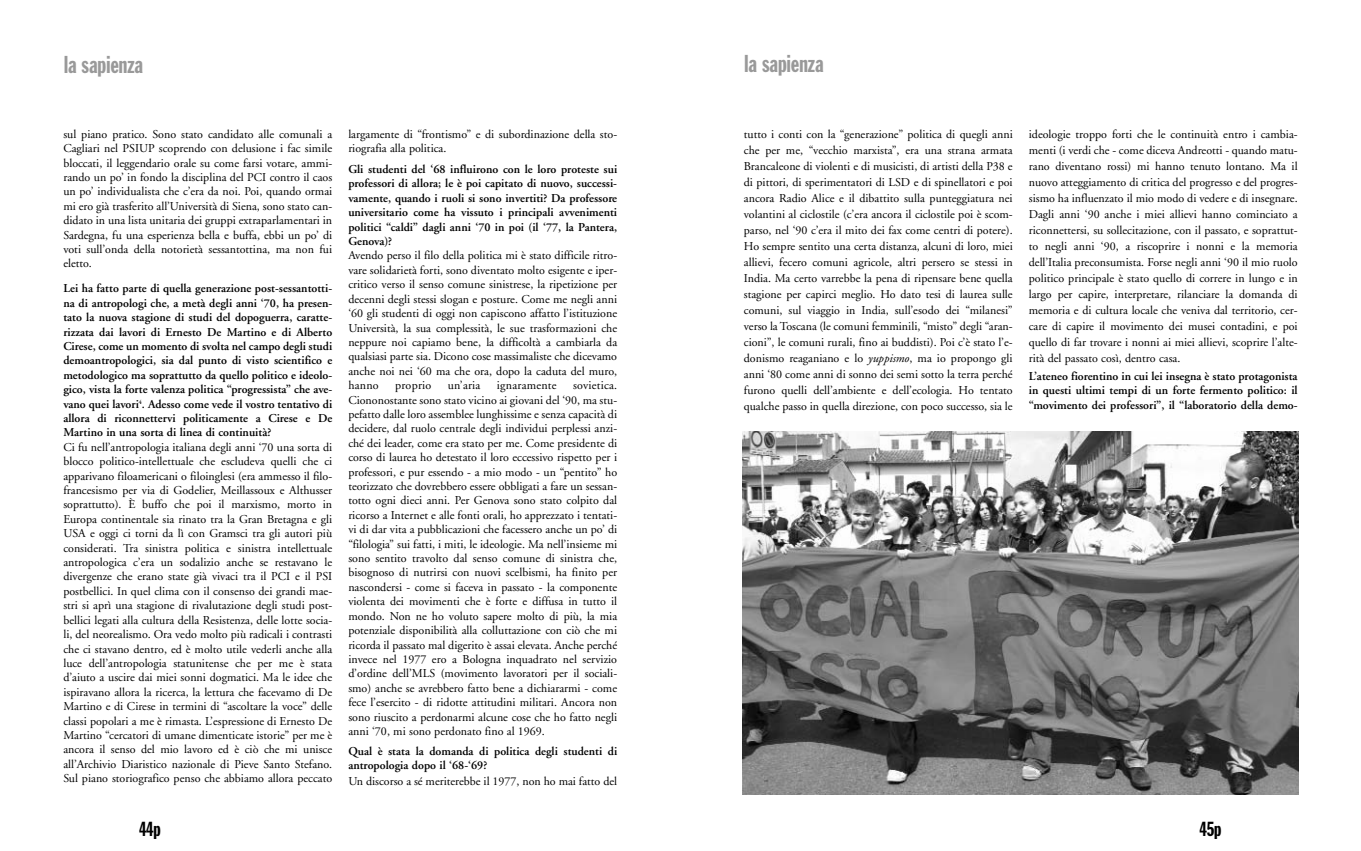
<style>
.page{position:relative;width:1361px;height:851px;background:#fff}
.page>*{position:absolute;margin:0;border:0;box-sizing:border-box;transform-origin:0 0}
.t1{font:24px "Franklin Gothic Extra Cond";color:#999}
.t2{font:20px "Franklin Gothic Extra Cond";color:#000}
.t3{font:12px/14.4px "Adobe Garamond";color:#000;text-align:justify}
.t4{font:600 12px/14.4px "Adobe Garamond";color:#000;text-align:justify}
.t5{font:12px "Adobe Garamond";letter-spacing:.02em;color:#000}
.s1{font-style:italic}
</style>
<div class="page">
<img style="left:743px;top:431px;width:555px;height:363px">
<h1 class="t1" style="left:64px;top:56px;width:80px">la sapienza</h1>
<p class="t3" style="left:63px;top:128px;width:270px">sul piano pratico. Sono stato candidato alle comunali a Cagliari nel PSIUP scoprendo con delusione i fac simile bloccati, il leggendario orale su come farsi votare, ammi&shy;rando un po’ in fondo la disciplina del PCI contro il caos un po’ individualista che c’era da noi. Poi, quando ormai mi ero già trasferito all’Università di Siena, sono stato can&shy;didato in una lista unitaria dei gruppi extraparlamentari in Sardegna, fu una esperienza bella e buffa, ebbi un po’ di voti sull’onda della notorietà sessantottina, ma non fui eletto.</p>
<p class="t4" style="left:63px;top:282px;width:270px">Lei ha fatto parte di quella generazione post-sessantotti&shy;na di antropologi che, a metà degli anni ‘70, ha presen&shy;tato la nuova stagione di studi del dopoguerra, caratte&shy;rizzata dai lavori di Ernesto De Martino e di Alberto Cirese, come un momento di svolta nel campo degli studi demoantropologici, sia dal punto di visto scientifico e metodologico ma soprattutto da quello politico e ideolo&shy;gico, vista la forte valenza politica “progressista” che ave&shy;vano quei lavori<sup>4</sup>. Adesso come vede il vostro tentativo di allora di riconnettervi politicamente a Cirese e De Martino in una sorta di linea di continuità?</p>
<p class="t3" style="left:63px;top:441px;width:270px">Ci fu nell’antropologia italiana degli anni ‘70 una sorta di blocco politico-intellettuale che escludeva quelli che ci apparivano filoamericani o filoinglesi (era ammesso il filo&shy;francesismo per via di Godelier, Meillassoux e Althusser soprattutto). È buffo che poi il marxismo, morto in Europa continentale sia rinato tra la Gran Bretagna e gli USA e oggi ci torni da lì con Gramsci tra gli autori più considerati. Tra sinistra politica e sinistra intellettuale antropologica c’era un sodalizio anche se restavano le divergenze che erano state già vivaci tra il PCI e il PSI postbellici. In quel clima con il consenso dei grandi mae&shy;stri si aprì una stagione di rivalutazione degli studi post&shy;bellici legati alla cultura della Resistenza, delle lotte socia&shy;li, del neorealismo. Ora vedo molto più radicali i contrasti che ci stavano dentro, ed è molto utile vederli anche alla luce dell’antropologia statunitense che per me è stata d’aiuto a uscire dai miei sonni dogmatici. Ma le idee che ispiravano allora la ricerca, la lettura che facevamo di De Martino e di Cirese in termini di “ascoltare la voce” delle classi popolari a me è rimasta. L’espressione di Ernesto De Martino “cercatori di umane dimenticate istorie” per me è ancora il senso del mio lavoro ed è ciò che mi unisce all’Archivio Diaristico nazionale di Pieve Santo Stefano.<br>Sul piano storiografico penso che abbiamo allora peccato</p>
<p class="t3" style="left:348px;top:128px;width:270px">largamente di “frontismo” e di subordinazione della sto&shy;riografia alla politica.</p>
<p class="t4" style="left:348px;top:163px;width:270px">Gli studenti del ‘68 influirono con le loro proteste sui professori di allora; le è poi capitato di nuovo, successi&shy;vamente, quando i ruoli si sono invertiti? Da professore universitario come ha vissuto i principali avvenimenti politici “caldi” dagli anni ‘70 in poi (il ‘77, la Pantera, Genova)?</p>
<p class="t3" style="left:348px;top:249px;width:270px">Avendo perso il filo della politica mi è stato difficile ritro&shy;vare solidarietà forti, sono diventato molto esigente e iper&shy;critico verso il senso comune sinistrese, la ripetizione per decenni degli stessi slogan e posture. Come me negli anni ‘60 gli studenti di oggi non capiscono affatto l’istituzione Università, la sua complessità, le sue trasformazioni che neppure noi capiamo bene, la difficoltà a cambiarla da qualsiasi parte sia. Dicono cose massimaliste che dicevamo anche noi nei ‘60 ma che ora, dopo la caduta del muro, hanno</p>
<p class="t5" style="left:395px;top:380px;width:38px">proprio</p>
<p class="t3" style="left:448px;top:379px;width:34px">un’aria</p>
<p class="t5" style="left:497px;top:380px;width:61px">ignaramente</p>
<p class="t3" style="left:348px;top:379px;width:270px;text-indent:225px">sovietica.<br>Ciononostante sono stato vicino ai giovani del ‘90, ma stu&shy;pefatto dalle loro assemblee lunghissime e senza capacità di decidere, dal ruolo centrale degli individui perplessi anzi&shy;ché dei leader, come era stato per me. Come presidente di corso di laurea ho detestato il loro eccessivo rispetto per i professori, e pur essendo - a mio modo - un “pentito” ho teorizzato che dovrebbero essere obbligati a fare un sessan&shy;totto ogni dieci anni. Per Genova sono stato colpito dal ricorso a Internet e alle fonti orali, ho apprezzato i tentati&shy;vi di dar vita a pubblicazioni che facessero anche un po’ di “filologia” sui fatti, i miti, le ideologie. Ma nell’insieme mi sono sentito travolto dal senso comune di sinistra che, bisognoso di nutrirsi con nuovi scelbismi, ha finito per nascondersi - come si faceva in passato - la componente violenta dei movimenti che è forte e diffusa in tutto il mondo. Non ne ho voluto sapere molto di più, la mia potenziale disponibilità alla colluttazione con ciò che mi ricorda il passato mal digerito è assai elevata. Anche perché invece nel 1977 ero a Bologna inquadrato nel servizio d’ordine dell’MLS (movimento lavoratori per il sociali&shy;smo) anche se avrebbero fatto bene a dichiararmi - come fece l’esercito - di ridotte attitudini militari. Ancora non sono riuscito a perdonarmi alcune cose che ho fatto negli anni ‘70, mi sono perdonato fino al 1969.</p>
<p class="t4" style="left:348px;top:744px;width:270px">Qual è stata la domanda di politica degli studenti di antropologia dopo il ‘68-‘69?</p>
<p class="t3" style="left:348px;top:775px;width:270px">Un discorso a sé meriterebbe il 1977, non ho mai fatto del</p>
<h1 class="t1" style="left:744px;top:55px;width:80px">la sapienza</h1>
<p class="t3" style="left:744px;top:127px;width:270px;line-height:16px">tutto i conti con la “generazione” politica di quegli anni che per me, “vecchio marxista”, era una strana armata Brancaleone di violenti e di musicisti, di artisti della P38 e di pittori, di sperimentatori di LSD e di spinellatori e poi ancora Radio Alice e il dibattito sulla punteggiatura nei volantini al ciclostile (c’era ancora il ciclostile poi è scom&shy;parso, nel ‘90 c’era il mito dei fax come centri di potere).<br>Ho sempre sentito una certa distanza, alcuni di loro, miei allievi, fecero comuni agricole, altri persero se stessi in India. Ma certo varrebbe la pena di ripensare bene quella stagione per capirci meglio. Ho dato tesi di laurea sulle comuni, sul viaggio in India, sull’esodo dei “milanesi” verso la Toscana (le comuni femminili, “misto” degli “aran&shy;cioni”, le comuni rurali, fino ai buddisti). Poi c’è stato l’e&shy;donismo reaganiano e lo <span class="s1">yuppismo</span>, ma io propongo gli anni ‘80 come anni di sonno dei semi sotto la terra perché furono quelli dell’ambiente e dell’ecologia. Ho tentato qualche passo in quella direzione, con poco successo, sia le</p>
<p class="t3" style="left:1029px;top:127px;width:270px;line-height:16px">ideologie troppo forti che le continuità entro i cambia&shy;menti (i verdi che - come diceva Andreotti - quando matu&shy;rano diventano rossi) mi hanno tenuto lontano. Ma il nuovo atteggiamento di critica del progresso e del progres&shy;sismo ha influenzato il mio modo di vedere e di insegnare.<br>Dagli anni ‘90 anche i miei allievi hanno cominciato a riconnettersi, su sollecitazione, con il passato, e soprattut&shy;to negli anni ‘90, a riscoprire i nonni e la memoria dell’Italia preconsumista. Forse negli anni ‘90 il mio ruolo politico principale è stato quello di correre in lungo e in largo per capire, interpretare, rilanciare la domanda di memoria e di cultura locale che veniva dal territorio, cer&shy;care di capire il movimento dei musei contadini, e poi quello di far trovare i nonni ai miei allievi, scoprire l’alte&shy;rità del passato così, dentro casa.</p>
<p class="t4" style="left:1029px;top:370px;width:270px">L’ateneo fiorentino in cui lei insegna è stato protagonista in questi ultimi tempi di un forte fermento politico: il “movimento dei professori”, il “laboratorio della demo-</p>
<h2 class="t2" style="left:140px;top:821px;width:23px">44p</h2>
<h2 class="t2" style="left:1200px;top:821px;width:23px">45p</h2>
</div>
